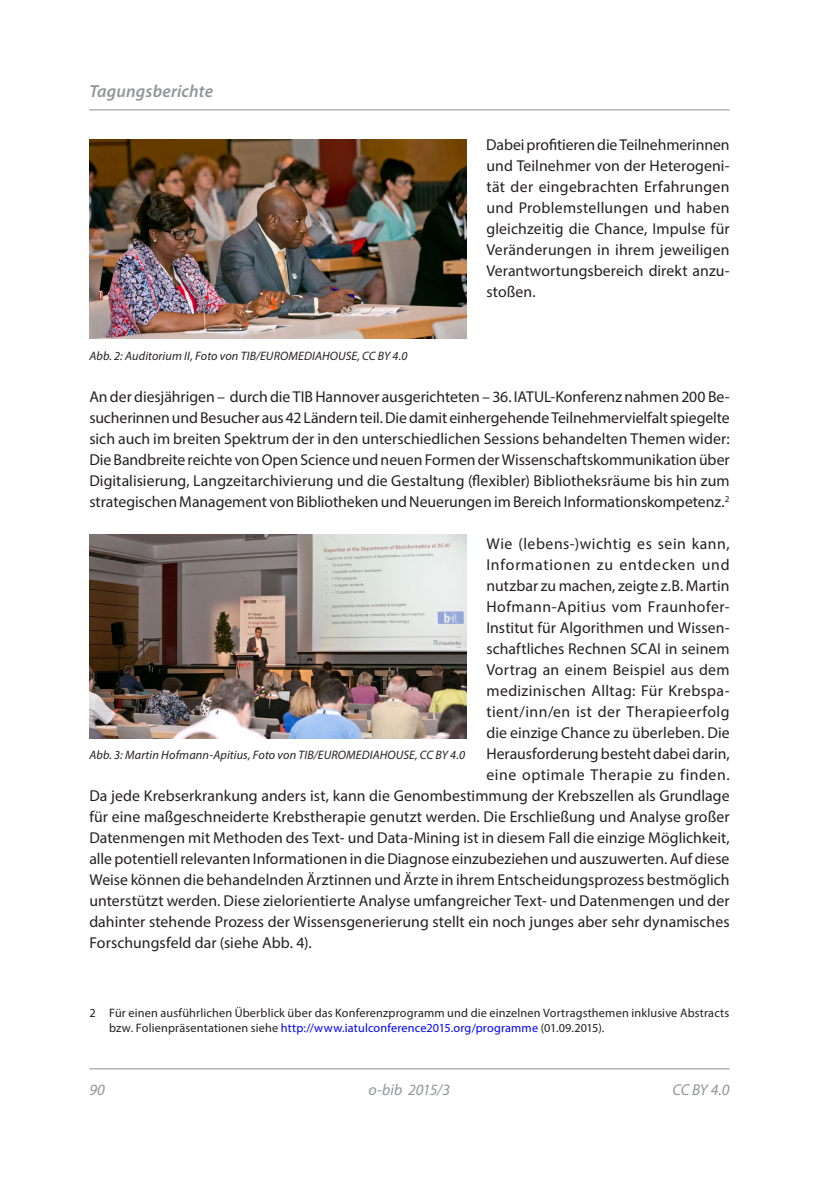
<style>
.page{position:relative;width:819px;height:1191px;background:#fff}
.page>*{position:absolute;margin:0;border:0;box-sizing:border-box;transform-origin:0 0}
.t1{font:italic 600 17.5px "Myriad Pro";letter-spacing:.005em;color:#939598}
.t2{font:15.75px/21px "Myriad Pro";letter-spacing:.005em;color:#231f20;text-align:justify}
.t3{font:15.75px "Myriad Pro";letter-spacing:.03em;color:#231f20}
.t4{font:15.75px "Myriad Pro";letter-spacing:.035em;color:#231f20}
.t5{font:15.75px "Myriad Pro";letter-spacing:.05em;color:#231f20}
.t6{font:italic 15.75px "Myriad Pro";letter-spacing:-.02em;color:#939598}
.t7{font:12.25px/14.7px "Myriad Pro";letter-spacing:.015em;color:#231f20}
.t8{font:italic 12.25px "Myriad Pro";letter-spacing:.01em;color:#231f20}
.s1{color:#00f}
</style>
<div class="page">
<hr style="left:89px;top:109px;width:640px;height:1px;background:#a8a9ad">
<hr style="left:89px;top:1068px;width:640px;height:1px;background:#a8a9ad">
<img style="left:89px;top:140px;width:377px;height:199px">
<img style="left:89px;top:535px;width:377px;height:203px">
<p class="t1" style="left:89px;top:80px;width:125px">Tagungsberichte</p>
<p class="t2" style="left:486px;top:134px;width:245px">Dabei profitieren die Teilnehmerinnen und Teilnehmer von der Heterogeni&shy;tät der eingebrachten Erfahrungen und Problemstellungen und haben gleichzeitig die Chance, Impulse für Veränderungen in ihrem jeweiligen Verantwortungsbereich direkt anzu&shy;stoßen.</p>
<p class="t8" style="left:89px;top:348px;width:319px">Abb. 2: Auditorium II, Foto von TIB/EUROMEDIAHOUSE, CC BY 4.0</p>
<p class="t2" style="left:89px;top:386px;width:642px">An der diesjährigen – durch die TIB Hannover ausgerichteten – 36. IATUL-Konferenz nahmen 200 Be&shy;sucherinnen und Besucher aus 42 Ländern teil. Die damit einhergehende Teilnehmervielfalt spiegelte sich auch im breiten Spektrum der in den unterschiedlichen Sessions behandelten Themen wider:<br>Die Bandbreite reichte von Open Science und neuen Formen der Wissenschaftskommunikation über Digitalisierung, Langzeitarchivierung und die Gestaltung (flexibler) Bibliotheksräume bis hin zum strategischen Management von Bibliotheken und Neuerungen im Bereich Informationskompetenz.<sup>2</sup></p>
<p class="t4" style="left:486px;top:534px;width:245px">Wie (lebens-)wichtig es sein kann,</p>
<p class="t5" style="left:486px;top:555px;width:245px">Informationen zu entdecken und</p>
<p class="t2" style="left:486px;top:575px;width:245px">nutzbar zu machen, zeigte z.B. Martin</p>
<p class="t3" style="left:486px;top:597px;width:245px">Hofmann-Apitius vom Fraunhofer-</p>
<p class="t2" style="left:486px;top:617px;width:245px">Institut für Algorithmen und Wissen-</p>
<p class="t2" style="left:486px;top:638px;width:245px">schaftliches Rechnen SCAI in seinem</p>
<p class="t2" style="left:486px;top:659px;width:245px">Vortrag an einem Beispiel aus dem</p>
<p class="t2" style="left:486px;top:680px;width:245px">medizinischen Alltag: Für Krebspa-</p>
<p class="t3" style="left:486px;top:702px;width:245px">tient/inn/en ist der Therapieerfolg</p>
<p class="t2" style="left:486px;top:722px;width:245px">die einzige Chance zu überleben. Die</p>
<p class="t2" style="left:486px;top:743px;width:245px">Herausforderung besteht dabei darin,</p>
<p class="t4" style="left:486px;top:765px;width:245px">eine optimale Therapie zu finden.</p>
<p class="t2" style="left:89px;top:785px;width:641px">Da jede Krebserkrankung anders ist, kann die Genombestimmung der Krebszellen als Grundlage</p>
<p class="t2" style="left:89px;top:806px;width:641px">für eine maßgeschneiderte Krebstherapie genutzt werden. Die Erschließung und Analyse großer</p>
<p class="t2" style="left:89px;top:827px;width:641px">Datenmengen mit Methoden des Text- und Data-Mining ist in diesem Fall die einzige Möglichkeit,</p>
<p class="t2" style="left:89px;top:848px;width:641px">alle potentiell relevanten Informationen in die Diagnose einzubeziehen und auszuwerten. Auf diese</p>
<p class="t2" style="left:89px;top:869px;width:642px">Weise können die behandelnden Ärztinnen und Ärzte in ihrem Entscheidungsprozess bestmöglich</p>
<p class="t2" style="left:89px;top:890px;width:641px">unterstützt werden. Diese zielorientierte Analyse umfangreicher Text- und Datenmengen und der</p>
<p class="t2" style="left:89px;top:911px;width:641px">dahinter stehende Prozess der Wissensgenerierung stellt ein noch junges aber sehr dynamisches</p>
<p class="t2" style="left:89px;top:932px;width:224px">Forschungsfeld dar (siehe Abb. 4).</p>
<p class="t8" style="left:89px;top:747px;width:377px">Abb. 3: Martin Hofmann-Apitius, Foto von TIB/EUROMEDIAHOUSE, CC BY 4.0</p>
<p class="t7" style="left:109px;top:1005px;width:621px;text-indent:-20px">2 Für einen ausführlichen Überblick über das Konferenzprogramm und die einzelnen Vortragsthemen inklusive Abstracts bzw. Folienpräsentationen siehe <span class="s1">http://www.iatulconference2015.org/programme</span> (01.09.2015).</p>
<p class="t6" style="left:89px;top:1080px;width:17px">90</p>
<p class="t6" style="left:368px;top:1080px;width:83px">o-bib 2015/3</p>
<p class="t6" style="left:672px;top:1080px;width:58px">CC BY 4.0</p>
</div>
